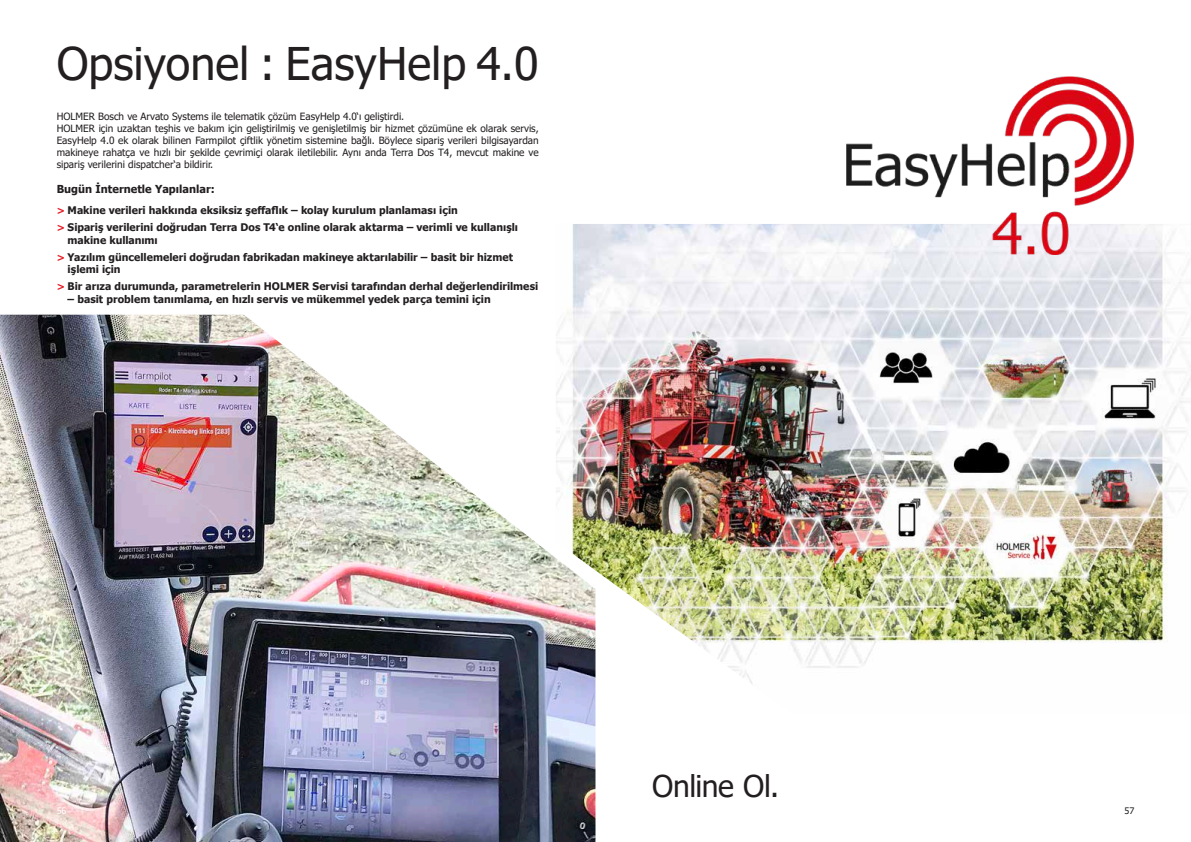
<style>
.page{position:relative;width:1191px;height:842px;background:#fff}
.page>*{position:absolute;margin:0;border:0;box-sizing:border-box;transform-origin:0 0}
.Absatzformat_2{font:45px "Tahoma";color:#231f20}
.t1{font:30px "Tahoma";letter-spacing:-.015em;color:#231f20}
.Absatzformat_2-2{font:700 11px "Tahoma";color:#231f20}
.t2{font:700 10.5px/12.6px "Tahoma";color:#231f20}
.Absatzformat_2-3{font:10px/12px "Tahoma";color:#231f20;text-align:justify}
.t3{font:9px "Tahoma";color:#fff}
.t4{font:9px "Tahoma";color:#231f20}
.s1{font-size:10px;color:#e51a23}
</style>
<div class="page">
<img style="left:0;top:315px;width:595px;height:527px">
<img style="left:556px;top:224px;width:635px;height:490px">
<img style="left:846px;top:77px;width:287px;height:177px">
<p class="Absatzformat_2" style="left:57px;top:33px;width:483px">Opsiyonel : EasyHelp 4.0</p>
<p class="Absatzformat_2-3" style="left:57px;top:111px;width:349px">HOLMER Bosch ve Arvato Systems ile telematik çözüm EasyHelp 4.0‘ı geliştirdi.</p>
<p class="Absatzformat_2-3" style="left:57px;top:123px;width:483px">HOLMER için uzaktan teşhis ve bakım için geliştirilmiş ve genişletilmiş bir hizmet çözümüne ek olarak servis, EasyHelp 4.0 ek olarak bilinen Farmpilot çiftlik yönetim sistemine bağlı. Böylece sipariş verileri bilgisayardan makineye rahatça ve hızlı bir şekilde çevrimiçi olarak iletilebilir. Aynı anda Terra Dos T4, mevcut makine ve sipariş verilerini dispatcher‘a bildirir.</p>
<p class="Absatzformat_2-2" style="left:57px;top:182px;width:160px">Bugün İnternetle Yapılanlar:</p>
<p class="t2" style="left:57px;top:205px;width:403px"><span class="s1">&gt;</span> Makine verileri hakkında eksiksiz şeffaflık – kolay kurulum planlaması için</p>
<p class="t2" style="left:68px;top:222px;width:452px;text-indent:-11px"><span class="s1">&gt;</span> Sipariş verilerini doğrudan Terra Dos T4‘e online olarak aktarma – verimli ve kullanışlı makine kullanımı</p>
<p class="t2" style="left:68px;top:251px;width:447px;text-indent:-11px"><span class="s1">&gt;</span> Yazılım güncellemeleri doğrudan fabrikadan makineye aktarılabilir – basit bir hizmet işlemi için</p>
<p class="t2" style="left:57px;top:280px;width:483px"><span class="s1">&gt;</span> Bir arıza durumunda, parametrelerin HOLMER Servisi tarafından derhal değerlendirilmesi</p>
<p class="t2" style="left:68px;top:293px;width:425px">– basit problem tanımlama, en hızlı servis ve mükemmel yedek parça temini için</p>
<p class="t1" style="left:652px;top:766px;width:129px">Online Ol.</p>
<p class="t3" style="left:57px;top:804px;width:11px">56</p>
<p class="t4" style="left:1124px;top:804px;width:11px">57</p>
</div>
